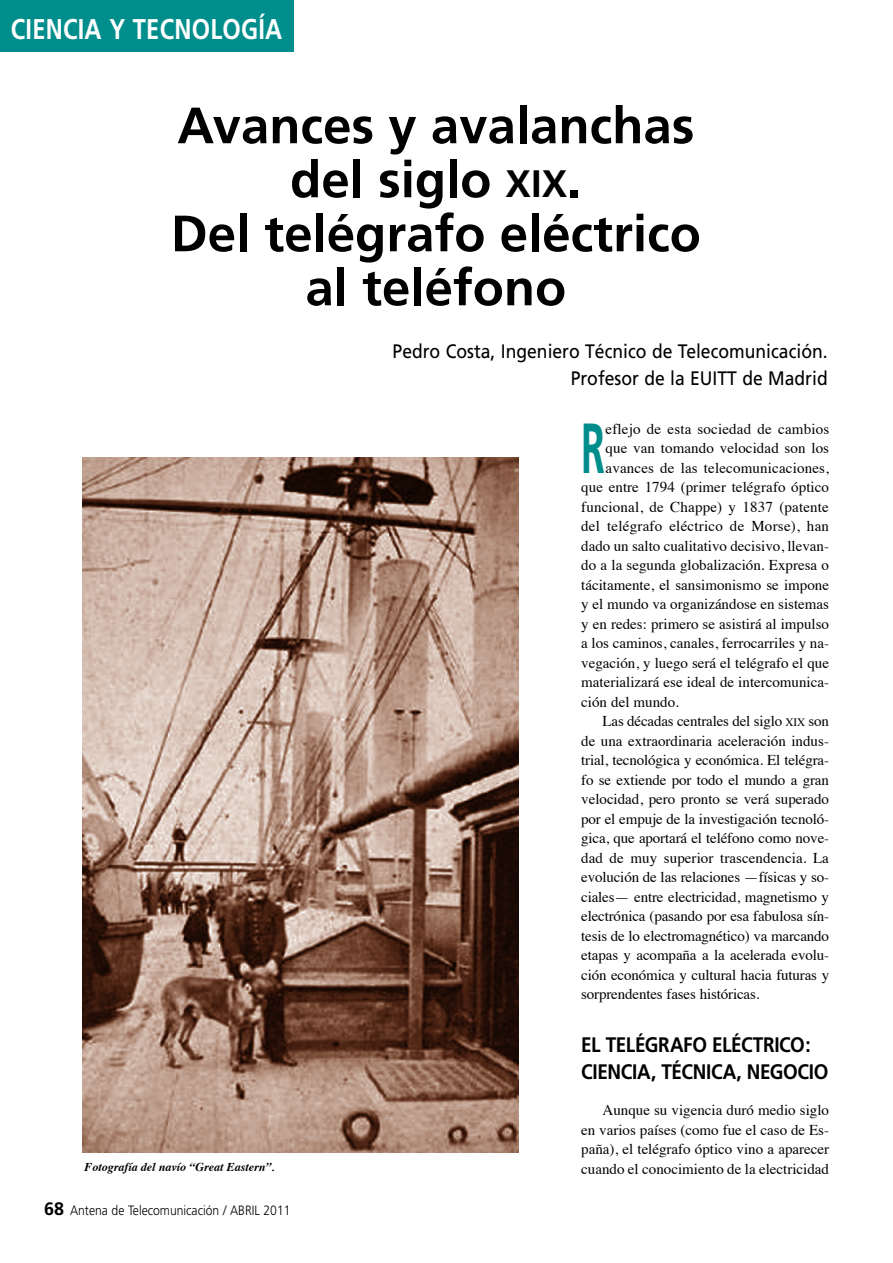
<style>
.page{position:relative;width:893px;height:1263px;background:#fff}
.page>*{position:absolute;margin:0;border:0;box-sizing:border-box;transform-origin:0 0}
.t1{font:700 70.8px "Frutiger";color:#008e8c;scale:.55 1}
.t2{font:700 51px/54px "Frutiger";color:#000;text-align:center}
.t3{font:700 28.5px "Frutiger";color:#fff;scale:.83 1}
.t4{font:700 21px/27px "Frutiger";letter-spacing:-.015em;color:#000;scale:.9 1}
.t5{font:19.5px/27px "Frutiger";color:#000;text-align:right;scale:.9 1}
.t6{font:15px/19.5px "Times";color:#000;text-align:justify}
.t7{font:300 13.5px "Frutiger";color:#000;scale:.9 1}
.t8{font:italic 700 12px "Times";color:#000}
.s1{font-size:38.25px}
.s2{font-weight:700;font-size:18px}
.s3{font-size:11.25px}
</style>
<div class="page">
<div style="left:0;top:0;width:293px;height:51px;background:#008e8c"></div>
<img style="left:82px;top:458px;width:437px;height:694px">
<h3 class="t3" style="left:11px;top:13px;width:60px">CIENCIA</h3>
<h3 class="t3" style="left:109px;top:13px;width:81px">Y TECNOLOG</h3>
<h3 class="t3" style="left:258px;top:13px;width:30px">ÍA</h3>
<h2 class="t2" style="left:171px;top:98px;width:531px">Avances y avalanchas del siglo <span class="s1">xix</span>.<br>Del telégrafo eléctrico al teléfono</h2>
<h3 class="t5" style="left:393px;top:337px;width:485px">Pedro Costa, Ingeniero Técnico de Telecomunicación.<br>Profesor de la EUITT de Madrid</h3>
<p class="t8" style="left:84px;top:1156px;width:192px">Fotografía del navío “Great Eastern”.</p>
<p class="t7" style="left:44px;top:1202px;width:275px"><span class="s2">68</span> Antena de Telecomunicación / ABRIL 2011</p>
<h1 class="t1" style="left:581px;top:407px;width:45px">R</h1>
<p class="t6" style="left:606px;top:418px;width:225px">eflejo de esta sociedad de cambios</p>
<p class="t6" style="left:606px;top:437px;width:225px">que van tomando velocidad son los</p>
<p class="t6" style="left:606px;top:457px;width:225px">avances de las telecomunicaciones,</p>
<p class="t6" style="left:581px;top:476px;width:249px">que entre 1794 (primer telégrafo óptico</p>
<p class="t6" style="left:581px;top:496px;width:249px">funcional, de Chappe) y 1837 (patente</p>
<p class="t6" style="left:581px;top:515px;width:249px">del telégrafo eléctrico de Morse), han</p>
<p class="t6" style="left:581px;top:535px;width:249px">dado un salto cualitativo decisivo, llevan-</p>
<p class="t6" style="left:581px;top:554px;width:249px">do a la segunda globalización. Expresa o</p>
<p class="t6" style="left:581px;top:574px;width:249px">tácitamente, el sansimonismo se impone</p>
<p class="t6" style="left:581px;top:593px;width:249px">y el mundo va organizándose en sistemas</p>
<p class="t6" style="left:581px;top:613px;width:249px">y en redes: primero se asistirá al impulso</p>
<p class="t6" style="left:581px;top:632px;width:249px">a los caminos, canales, ferrocarriles y na-</p>
<p class="t6" style="left:581px;top:652px;width:249px">vegación, y luego será el telégrafo el que</p>
<p class="t6" style="left:581px;top:671px;width:249px">materializará ese ideal de intercomunica-</p>
<p class="t6" style="left:581px;top:691px;width:99px">ción del mundo.</p>
<p class="t6" style="left:602px;top:710px;width:228px">Las décadas centrales del siglo <span class="s3">xix</span> son</p>
<p class="t6" style="left:581px;top:730px;width:249px">de una extraordinaria aceleración indus-</p>
<p class="t6" style="left:581px;top:749px;width:249px">trial, tecnológica y económica. El telégra-</p>
<p class="t6" style="left:581px;top:769px;width:249px">fo se extiende por todo el mundo a gran</p>
<p class="t6" style="left:581px;top:788px;width:249px">velocidad, pero pronto se verá superado</p>
<p class="t6" style="left:581px;top:808px;width:249px">por el empuje de la investigación tecnoló-</p>
<p class="t6" style="left:581px;top:827px;width:249px">gica, que aportará el teléfono como nove-</p>
<p class="t6" style="left:581px;top:847px;width:249px">dad de muy superior trascendencia. La</p>
<p class="t6" style="left:581px;top:866px;width:249px">evolución de las relaciones —físicas y so-</p>
<p class="t6" style="left:581px;top:886px;width:249px">ciales— entre electricidad, magnetismo y</p>
<p class="t6" style="left:581px;top:905px;width:249px">electrónica (pasando por esa fabulosa sín-</p>
<p class="t6" style="left:581px;top:925px;width:249px">tesis de lo electromagnético) va marcando</p>
<p class="t6" style="left:581px;top:944px;width:249px">etapas y acompaña a la acelerada evolu-</p>
<p class="t6" style="left:581px;top:964px;width:249px">ción económica y cultural hacia futuras y</p>
<p class="t6" style="left:581px;top:983px;width:180px">sorprendentes fases históricas.</p>
<h3 class="t4" style="left:581px;top:1031px;width:276px">El telégrafo eléctrico: ciencia, técnica, negocio</h3>
<p class="t6" style="left:581px;top:1099px;width:249px;text-indent:21px">Aunque su vigencia duró medio siglo en varios países (como fue el caso de Es&shy;paña), el telégrafo óptico vino a aparecer cuando el conocimiento de la electricidad</p>
</div>
